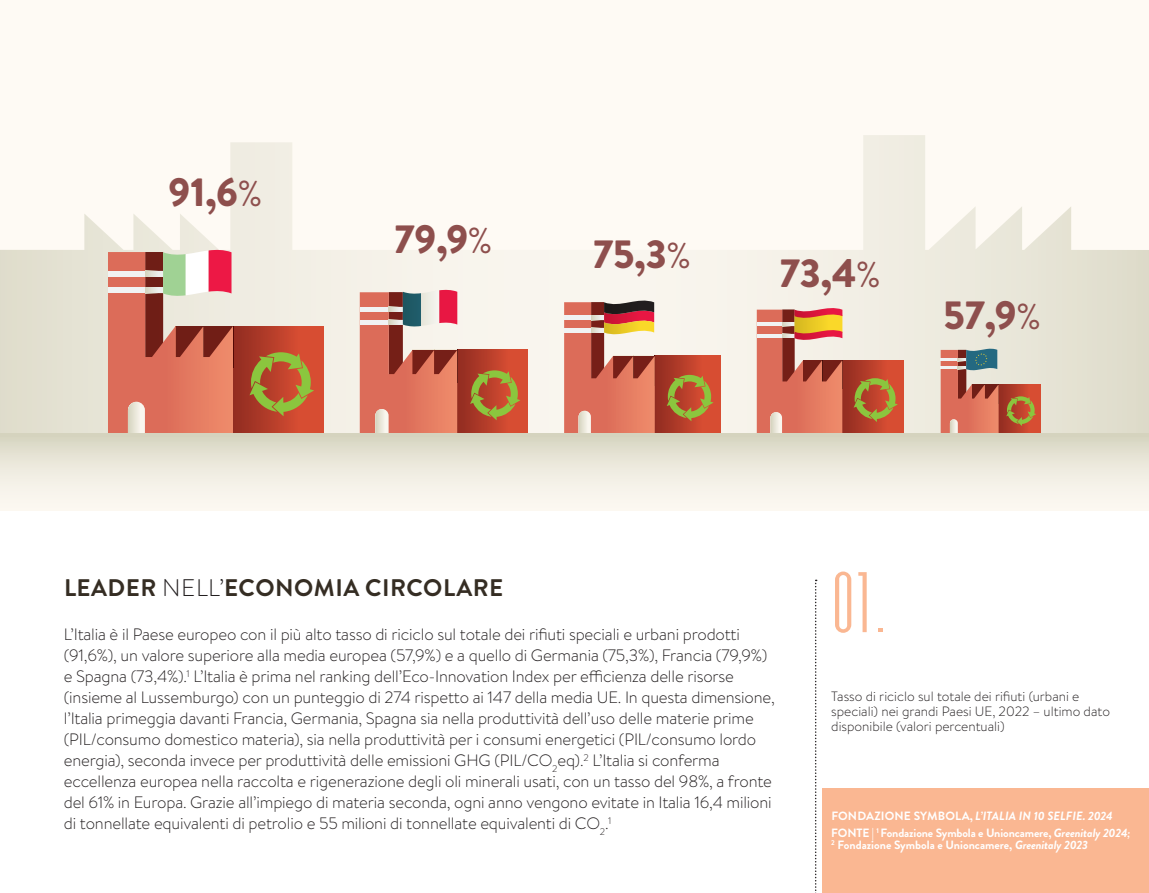
<style>
.page{position:relative;width:1149px;height:893px;background:#fff}
.page>*{position:absolute;margin:0;border:0;box-sizing:border-box;transform-origin:0 0}
.t1{font:condensed 75px "Chrysler";color:#fab792}
.t2{font:900 40.5px "Brandon Grotesque";color:#8e4f4d}
.t3{font:700 24px "Brandon Grotesque";letter-spacing:.02em;color:#352d23}
.t4{font:300 16.5px/21px "Brandon Text";letter-spacing:-.01em;color:#231f20}
.t5{font:300 13.5px/15px "Brandon Text";color:#231f20}
.t6{font:700 12px/12.8px "Brandon Grotesque";letter-spacing:-.01em;color:#fff}
.t7{font:italic 700 12px "Brandon Grotesque";letter-spacing:.01em;color:#fff}
.s1{font-weight:400;font-size:36px}
.s2{font-weight:300;color:#231f20}
.s3{font-style:normal}
.s4{font-style:italic}
</style>
<div class="page">
<div style="left:822px;top:789px;width:326px;height:104px;background:#fab792"></div>
<svg style="left:815px;top:580px;width:1px;height:313px"></svg>
<div style="left:0;top:0;width:1148px;height:510px;background:#fefaf4"></div>
<svg style="left:0;top:135px;width:1148px;height:298px"></svg>
<div style="left:233px;top:326px;width:90px;height:108px;background:linear-gradient(to right,#932d21,#e35335)"></div>
<svg style="left:249px;top:352px;width:65px;height:64px;background:#ac7232"></svg>
<svg style="left:108px;top:250px;width:125px;height:183px;background:#d58473"></svg>
<div style="left:654px;top:356px;width:65px;height:78px;background:linear-gradient(to right,#912c21,#e45336)"></div>
<svg style="left:666px;top:375px;width:47px;height:46px;background:#ab7232"></svg>
<svg style="left:564px;top:296px;width:90px;height:137px"></svg>
<svg style="left:604px;top:301px;width:50px;height:33px;background:#aa643c"></svg>
<div style="left:842px;top:360px;width:61px;height:74px;background:linear-gradient(to right,#922c21,#e45336)"></div>
<svg style="left:853px;top:378px;width:44px;height:44px;background:#ab7232"></svg>
<svg style="left:756px;top:304px;width:86px;height:129px"></svg>
<svg style="left:794px;top:308px;width:48px;height:32px;background:#e58544"></svg>
<div style="left:457px;top:350px;width:70px;height:84px;background:linear-gradient(to right,#932d21,#e35335)"></div>
<svg style="left:470px;top:370px;width:50px;height:50px;background:#ac7333"></svg>
<svg style="left:359px;top:290px;width:98px;height:143px;background:#d5806e"></svg>
<svg style="left:403px;top:290px;width:54px;height:36px"></svg>
<div style="left:998px;top:384px;width:41px;height:50px;background:linear-gradient(to right,#902c20,#e35336)"></div>
<svg style="left:1005px;top:396px;width:30px;height:30px"></svg>
<svg style="left:940px;top:349px;width:58px;height:84px;background:#be7d70"></svg>
<div style="left:0;top:433px;width:1148px;height:77px;background:linear-gradient(to bottom,#d8d7c3,#fffdf8)"></div>
<p class="t2" style="left:168px;top:163px;width:95px">91,6<span class="s1">%</span></p>
<p class="t2" style="left:394px;top:210px;width:99px">79,9<span class="s1">%</span></p>
<p class="t2" style="left:593px;top:225px;width:99px">75,3<span class="s1">%</span></p>
<p class="t2" style="left:779px;top:244px;width:102px">73,4<span class="s1">%</span></p>
<p class="t2" style="left:943px;top:286px;width:99px">57,9<span class="s1">%</span></p>
<p class="t3" style="left:64px;top:571px;width:441px">LEADER <span class="s2">NELL’</span>ECONOMIA CIRCOLARE</p>
<p class="t4" style="left:64px;top:623px;width:712px">L’Italia è il Paese europeo con il più alto tasso di riciclo sul totale dei rifiuti speciali e urbani prodotti (91,6%), un valore superiore alla media europea (57,9%) e a quello di Germania (75,3%), Francia (79,9%) e Spagna (73,4%).<sup>1</sup> L’Italia è prima nel ranking dell’Eco-Innovation Index per efficienza delle risorse (insieme al Lussemburgo) con un punteggio di 274 rispetto ai 147 della media UE. In questa dimensione, l’Italia primeggia davanti Francia, Germania, Spagna sia nella produttività dell’uso delle materie prime (PIL/consumo domestico materia), sia nella produttività per i consumi energetici (PIL/consumo lordo energia), seconda invece per produttività delle emissioni GHG (PIL/CO<sub>2</sub>eq).<sup>2</sup> L’Italia si conferma eccellenza europea nella raccolta e rigenerazione degli oli minerali usati, con un tasso del 98%, a fronte del 61% in Europa. Grazie all’impiego di materia seconda, ogni anno vengono evitate in Italia 16,4 milioni di tonnellate equivalenti di petrolio e 55 milioni di tonnellate equivalenti di CO<sub>2</sub>.<sup>1</sup></p>
<p class="t1" style="left:831px;top:558px;width:58px">01.</p>
<p class="t5" style="left:831px;top:688px;width:280px">Tasso di riciclo sul totale dei rifiuti (urbani e speciali) nei grandi Paesi UE, 2022 – ultimo dato disponibile (valori percentuali)</p>
<p class="t7" style="left:831px;top:807px;width:283px"><span class="s3">FONDAZIONE SYMBOLA,</span> L’ITALIA IN 10 SELFIE. 2024</p>
<p class="t6" style="left:831px;top:826px;width:301px">FONTE | <sup>1</sup> Fondazione Symbola e Unioncamere, <span class="s4">Greenitaly 2024;<br></span><sup>2</sup> Fondazione Symbola e Unioncamere, <span class="s4">Greenitaly 2023</span></p>
</div>
